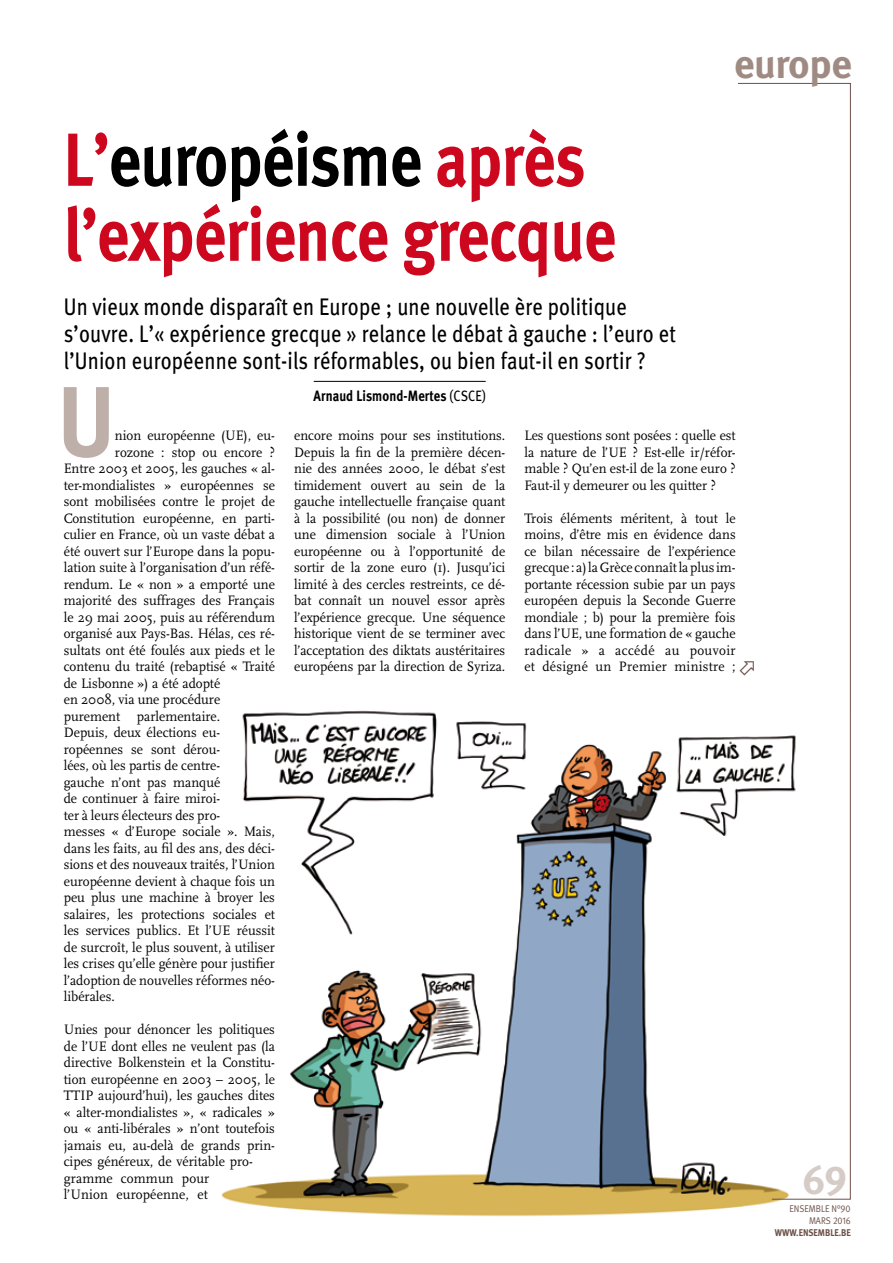
<style>
.page{position:relative;width:893px;height:1263px;background:#fff}
.page>*{position:absolute;margin:0;border:0;box-sizing:border-box;transform-origin:0 0}
.t1{font:700 100.05px "Meta";color:#beafa9;scale:.9 1}
.t2{font:700 75px/75px "Meta";letter-spacing:-.01em;color:#cd071e;scale:.85 1}
.t3{font:700 40.5px "Meta";letter-spacing:-.01em;color:#a08b83}
.t4{font:40.5px "Meta Bold Expert";color:#d5cbc7}
.t5{font:24px/27px "Meta";letter-spacing:.01em;color:#000;scale:.85 1}
.t6{font:700 15px "Meta";letter-spacing:.01em;color:#000;scale:.85 1}
.t7{font:14.25px/16.5px "Scala";color:#000;text-align:justify;scale:.95 1}
.t8{font:9.75px/12px "Meta Normal";color:#6d5048;text-align:right;scale:.9 1}
.t9{font:700 9.75px "Meta";color:#6d5048;scale:.9 1}
.s1{color:#000}
.s2{font-weight:400}
.s3{font-family:"Meta Normal Expert"}
</style>
<div class="page">
<img style="left:221px;top:710px;width:581px;height:507px">
<hr style="left:314px;top:381px;width:172px;height:1px;background:#000">
<svg style="left:738px;top:83px;width:113px;height:1116px"></svg>
<svg style="left:740px;top:661px;width:14px;height:15px"></svg>
<h2 class="t2" style="left:64px;top:121px;width:651px">L’<span class="s1">européisme</span> après l’expérience grecque</h2>
<h3 class="t3" style="left:734px;top:40px;width:119px">europe</h3>
<h3 class="t5" style="left:64px;top:293px;width:722px">Un vieux monde disparaît en Europe ; une nouvelle ère politique s’ouvre. L’« expérience grecque » relance le débat à gauche : l’euro et l’Union européenne sont-ils réformables, ou bien faut-il en sortir ?</h3>
<p class="t6" style="left:314px;top:386px;width:204px">Arnaud Lismond-Mertes <span class="s2">(CSCE)</span></p>
<h1 class="t1" style="left:58px;top:362px;width:65px">U</h1>
<p class="t7" style="left:294px;top:427px;width:224px">encore moins pour ses institutions.<br>Depuis la fin de la première décen&shy;nie des années 2000, le débat s’est timidement ouvert au sein de la gauche intellectuelle française quant à la possibilité (ou non) de donner une dimension sociale à l’Union européenne ou à l’opportunité de sortir de la zone euro (1). Jusqu’ici limité à des cercles restreints, ce dé&shy;bat connaît un nouvel essor après l’expérience grecque. Une séquence historique vient de se terminer avec l’acceptation des diktats austéritaires européens par la direction de Syriza.</p>
<p class="t7" style="left:524px;top:428px;width:224px">Les questions sont posées : quelle est la nature de l’UE ? Est-elle ir/réfor&shy;mable ? Qu’en est-il de la zone euro ?<br>Faut-il y demeurer ou les quitter ?</p>
<p class="t7" style="left:115px;top:427px;width:170px">nion européenne (UE), eu-</p>
<p class="t7" style="left:115px;top:444px;width:170px">rozone : stop ou encore ?</p>
<p class="t7" style="left:64px;top:460px;width:224px">Entre 2003 et 2005, les gauches « al-</p>
<p class="t7" style="left:64px;top:477px;width:224px">ter-mondialistes » européennes se</p>
<p class="t7" style="left:64px;top:493px;width:224px">sont mobilisées contre le projet de</p>
<p class="t7" style="left:64px;top:510px;width:224px">Constitution européenne, en parti-</p>
<p class="t7" style="left:64px;top:526px;width:224px">culier en France, où un vaste débat a</p>
<p class="t7" style="left:64px;top:543px;width:224px">été ouvert sur l’Europe dans la popu-</p>
<p class="t7" style="left:64px;top:559px;width:224px">lation suite à l’organisation d’un réfé-</p>
<p class="t7" style="left:64px;top:576px;width:224px">rendum. Le « non » a emporté une</p>
<p class="t7" style="left:64px;top:592px;width:224px">majorité des suffrages des Français</p>
<p class="t7" style="left:64px;top:609px;width:224px">le 29 mai 2005, puis au référendum</p>
<p class="t7" style="left:64px;top:625px;width:224px">organisé aux Pays-Bas. Hélas, ces ré-</p>
<p class="t7" style="left:64px;top:642px;width:224px">sultats ont été foulés aux pieds et le</p>
<p class="t7" style="left:64px;top:658px;width:224px">contenu du traité (rebaptisé « Traité</p>
<p class="t7" style="left:64px;top:675px;width:166px">de Lisbonne ») a été adopté</p>
<p class="t7" style="left:64px;top:691px;width:166px">en 2008, via une procédure</p>
<p class="t7" style="left:64px;top:708px;width:166px">purement parlementaire.</p>
<p class="t7" style="left:64px;top:724px;width:166px">Depuis, deux élections eu-</p>
<p class="t7" style="left:64px;top:741px;width:166px">ropéennes se sont dérou-</p>
<p class="t7" style="left:64px;top:757px;width:166px">lées, où les partis de centre-</p>
<p class="t7" style="left:64px;top:774px;width:166px">gauche n’ont pas manqué</p>
<p class="t7" style="left:64px;top:790px;width:166px">de continuer à faire miroi-</p>
<p class="t7" style="left:64px;top:807px;width:166px">ter à leurs électeurs des pro-</p>
<p class="t7" style="left:64px;top:823px;width:224px">messes « d’Europe sociale ». Mais,</p>
<p class="t7" style="left:64px;top:840px;width:224px">dans les faits, au fil des ans, des déci-</p>
<p class="t7" style="left:64px;top:856px;width:224px">sions et des nouveaux traités, l’Union</p>
<p class="t7" style="left:64px;top:873px;width:224px">européenne devient à chaque fois un</p>
<p class="t7" style="left:64px;top:889px;width:224px">peu plus une machine à broyer les</p>
<p class="t7" style="left:64px;top:906px;width:224px">salaires, les protections sociales et</p>
<p class="t7" style="left:64px;top:922px;width:224px">les services publics. Et l’UE réussit</p>
<p class="t7" style="left:64px;top:939px;width:224px">de surcroît, le plus souvent, à utiliser</p>
<p class="t7" style="left:64px;top:955px;width:224px">les crises qu’elle génère pour justifier</p>
<p class="t7" style="left:64px;top:972px;width:224px">l’adoption de nouvelles réformes néo-</p>
<p class="t7" style="left:64px;top:988px;width:55px">libérales.</p>
<p class="t7" style="left:64px;top:1021px;width:224px;text-align:left">Unies pour dénoncer les politiques de l’UE dont elles ne veulent pas (la directive Bolkenstein et la Constitu&shy;tion européenne en 2003 – 2005, le TTIP aujourd’hui), les gauches dites « alter-mondialistes », « radicales » ou « anti-libérales » n’ont toutefois jamais eu, au-delà de grands prin&shy;cipes généreux, de véritable pro&shy;gramme commun pour<br>l’Union européenne, et</p>
<p class="t7" style="left:524px;top:510px;width:224px">Trois éléments méritent, à tout le moins, d’être mis en évidence dans ce bilan nécessaire de l’expérience grecque : a) la Grèce connaît la plus im&shy;portante récession subie par un pays européen depuis la Seconde Guerre mondiale ; b) pour la première fois dans l’UE, une formation de « gauche radicale » a accédé au pouvoir et désigné un Premier ministre ;</p>
<h3 class="t4" style="left:802px;top:1156px;width:46px">69</h3>
<p class="t8" style="left:789px;top:1203px;width:70px">ENSEMBLE N°<span class="s3">90<br></span>MARS <span class="s3">2016</span></p>
<p class="t9" style="left:775px;top:1227px;width:85px">www.ensemble.be</p>
</div>
